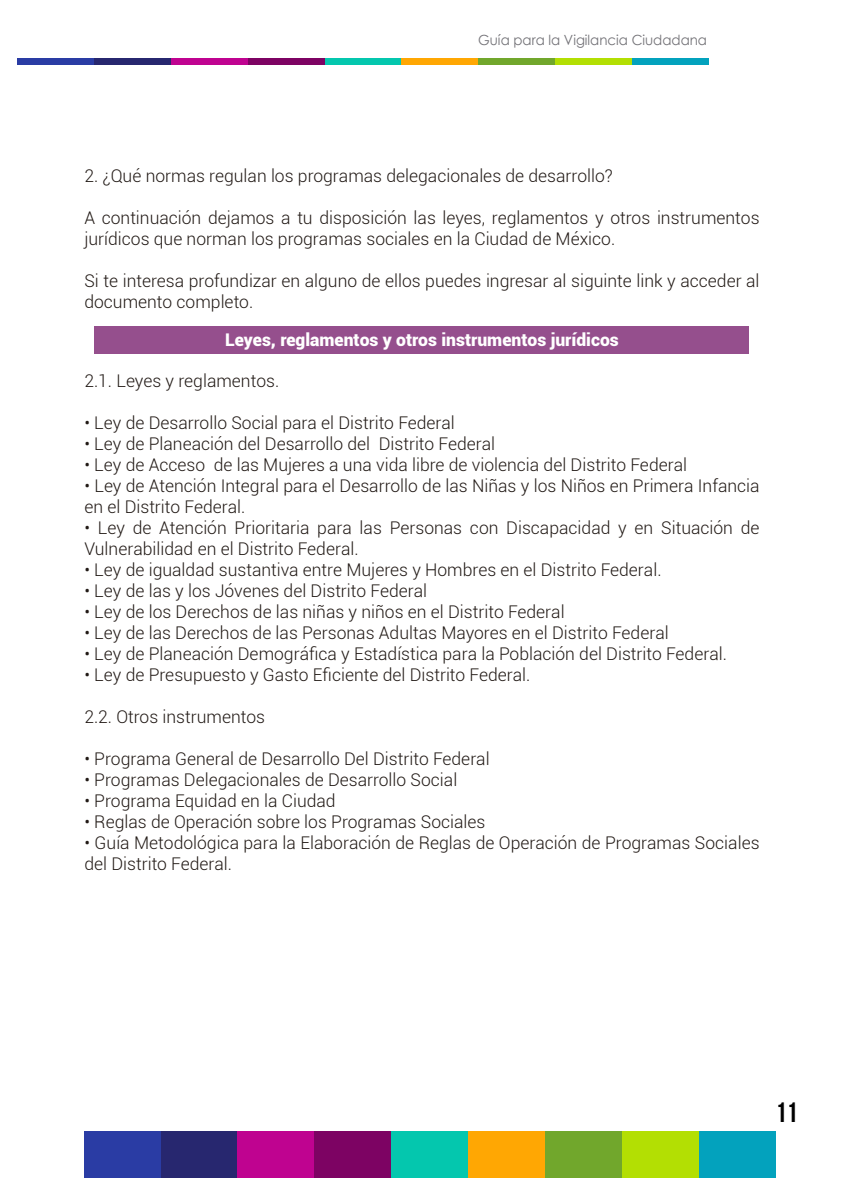
<style>
.page{position:relative;width:844px;height:1191px;background:#fff}
.page>*{position:absolute;margin:0;border:0;box-sizing:border-box;transform-origin:0 0}
.t1{font:28px "Bebas Neue";color:#000}
.t2{font:300 17.5px/21px "Roboto";color:#211915}
.t3{font:900 17.5px "Roboto";color:#fff}
.t4{font:14px "Century Gothic";color:#727176;scale:.95 1}
</style>
<div class="page">
<div style="left:84px;top:1131px;width:77px;height:46px;background:#2a3ca4"></div>
<div style="left:161px;top:1131px;width:76px;height:46px;background:#27276f"></div>
<div style="left:237px;top:1131px;width:77px;height:46px;background:#bf0390"></div>
<div style="left:314px;top:1131px;width:77px;height:46px;background:#7d0363"></div>
<div style="left:391px;top:1131px;width:77px;height:46px;background:#04c7ae"></div>
<div style="left:698px;top:1131px;width:77px;height:46px;background:#03a2bd"></div>
<div style="left:621px;top:1131px;width:77px;height:46px;background:#b3df03"></div>
<div style="left:544px;top:1131px;width:77px;height:46px;background:#71a72c"></div>
<div style="left:468px;top:1131px;width:76px;height:46px;background:#ffa703"></div>
<div style="left:17px;top:58px;width:77px;height:7px;background:#2a3ca4"></div>
<div style="left:94px;top:58px;width:77px;height:7px;background:#27276f"></div>
<div style="left:171px;top:58px;width:77px;height:7px;background:#bf0390"></div>
<div style="left:248px;top:58px;width:76px;height:7px;background:#7d0363"></div>
<div style="left:324px;top:58px;width:77px;height:7px;background:#04c7ae"></div>
<div style="left:631px;top:58px;width:77px;height:7px;background:#03a2bd"></div>
<div style="left:555px;top:58px;width:76px;height:7px;background:#b3df03"></div>
<div style="left:478px;top:58px;width:77px;height:7px;background:#71a72c"></div>
<div style="left:401px;top:58px;width:77px;height:7px;background:#ffa703"></div>
<div style="left:94px;top:326px;width:655px;height:28px;background:#954f8d"></div>
<p class="t4" style="left:478px;top:31px;width:242px">Guía para la Vigilancia Ciudadana</p>
<p class="t2" style="left:84px;top:165px;width:529px">2. ¿Qué normas regulan los programas delegacionales de desarrollo?</p>
<p class="t2" style="left:84px;top:207px;width:676px">A continuación dejamos a tu disposición las leyes, reglamentos y otros instrumentos jurídicos que norman los programas sociales en la Ciudad de México.</p>
<p class="t2" style="left:84px;top:270px;width:676px">Si te interesa profundizar en alguno de ellos puedes ingresar al siguinte link y acceder al documento completo.</p>
<p class="t3" style="left:225px;top:327px;width:395px">Leyes, reglamentos y otros instrumentos jurídicos</p>
<p class="t2" style="left:84px;top:370px;width:196px">2.1. Leyes y reglamentos.</p>
<p class="t2" style="left:84px;top:412px;width:372px">• Ley de Desarrollo Social para el Distrito Federal</p>
<p class="t2" style="left:84px;top:433px;width:412px">• Ley de Planeación del Desarrollo del Distrito Federal</p>
<p class="t2" style="left:84px;top:454px;width:604px">• Ley de Acceso de las Mujeres a una vida libre de violencia del Distrito Federal</p>
<p class="t2" style="left:84px;top:475px;width:676px">• Ley de Atención Integral para el Desarrollo de las Niñas y los Niños en Primera Infancia en el Distrito Federal.</p>
<p class="t2" style="left:84px;top:517px;width:676px">• Ley de Atención Prioritaria para las Personas con Discapacidad y en Situación de<br>Vulnerabilidad en el Distrito Federal.</p>
<p class="t2" style="left:84px;top:559px;width:578px">• Ley de igualdad sustantiva entre Mujeres y Hombres en el Distrito Federal.</p>
<p class="t2" style="left:84px;top:580px;width:344px">• Ley de las y los Jóvenes del Distrito Federal</p>
<p class="t2" style="left:84px;top:601px;width:481px">• Ley de los Derechos de las niñas y niños en el Distrito Federal</p>
<p class="t2" style="left:84px;top:622px;width:585px">• Ley de las Derechos de las Personas Adultas Mayores en el Distrito Federal</p>
<p class="t2" style="left:84px;top:643px;width:644px">• Ley de Planeación Demográfica y Estadística para la Población del Distrito Federal.</p>
<p class="t2" style="left:84px;top:664px;width:447px">• Ley de Presupuesto y Gasto Eficiente del Distrito Federal.</p>
<p class="t2" style="left:84px;top:706px;width:182px">2.2. Otros instrumentos</p>
<p class="t2" style="left:84px;top:748px;width:406px">• Programa General de Desarrollo Del Distrito Federal</p>
<p class="t2" style="left:84px;top:769px;width:374px">• Programas Delegacionales de Desarrollo Social</p>
<p class="t2" style="left:84px;top:790px;width:253px">• Programa Equidad en la Ciudad</p>
<p class="t2" style="left:84px;top:811px;width:402px">• Reglas de Operación sobre los Programas Sociales</p>
<p class="t2" style="left:84px;top:832px;width:676px">• Guía Metodológica para la Elaboración de Reglas de Operación de Programas Sociales del Distrito Federal.</p>
<h1 class="t1" style="left:775px;top:1097px;width:24px">11</h1>
</div>
